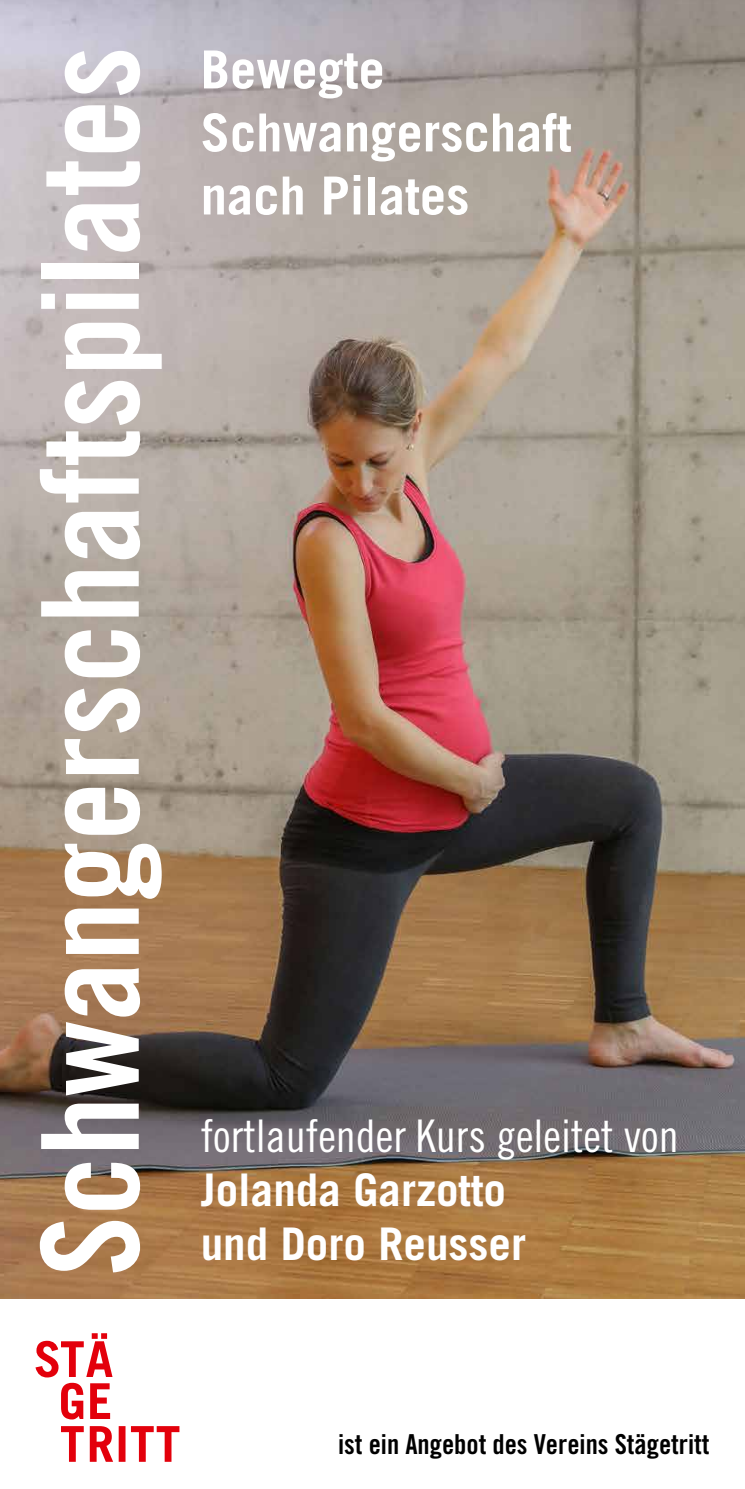
<style>
.page{position:relative;width:745px;height:1489px;background:#fff}
.page>*{position:absolute;margin:0;border:0;box-sizing:border-box;transform-origin:0 0}
.t1{font:135px "Trade Gothic Bold Cond Twenty";color:#fff}
.t2{font:700 52.5px/63px "Trade Gothic";color:#fff}
.t3{font:700 45px/54px "Trade Gothic";color:#fff}
.t4{font:45px "Trade Gothic Cond Eighteen";color:#fff}
.t5{font:27.5px "Trade Gothic Bold Cond Twenty";color:#000}
</style>
<div class="page">
<img style="left:0;top:0;width:744px;height:1298px">
<svg style="left:35px;top:1333px;width:77px;height:86px"></svg>
<svg style="left:61px;top:1426px;width:118px;height:35px"></svg>
<h1 class="t1" style="left:8px;top:1276px;width:1231px;rotate:-90deg">Schwangerschaftspilates</h1>
<h2 class="t2" style="left:201px;top:37px;width:372px">Bewegte<br>Schwangerschaft nach Pilates</h2>
<h3 class="t4" style="left:201px;top:1109px;width:479px">fortlaufender Kurs geleitet von</h3>
<h3 class="t3" style="left:201px;top:1162px;width:326px">Jolanda Garzotto und Doro Reusser</h3>
<p class="t5" style="left:338px;top:1426px;width:373px">ist ein Angebot des Vereins Stägetritt</p>
</div>
